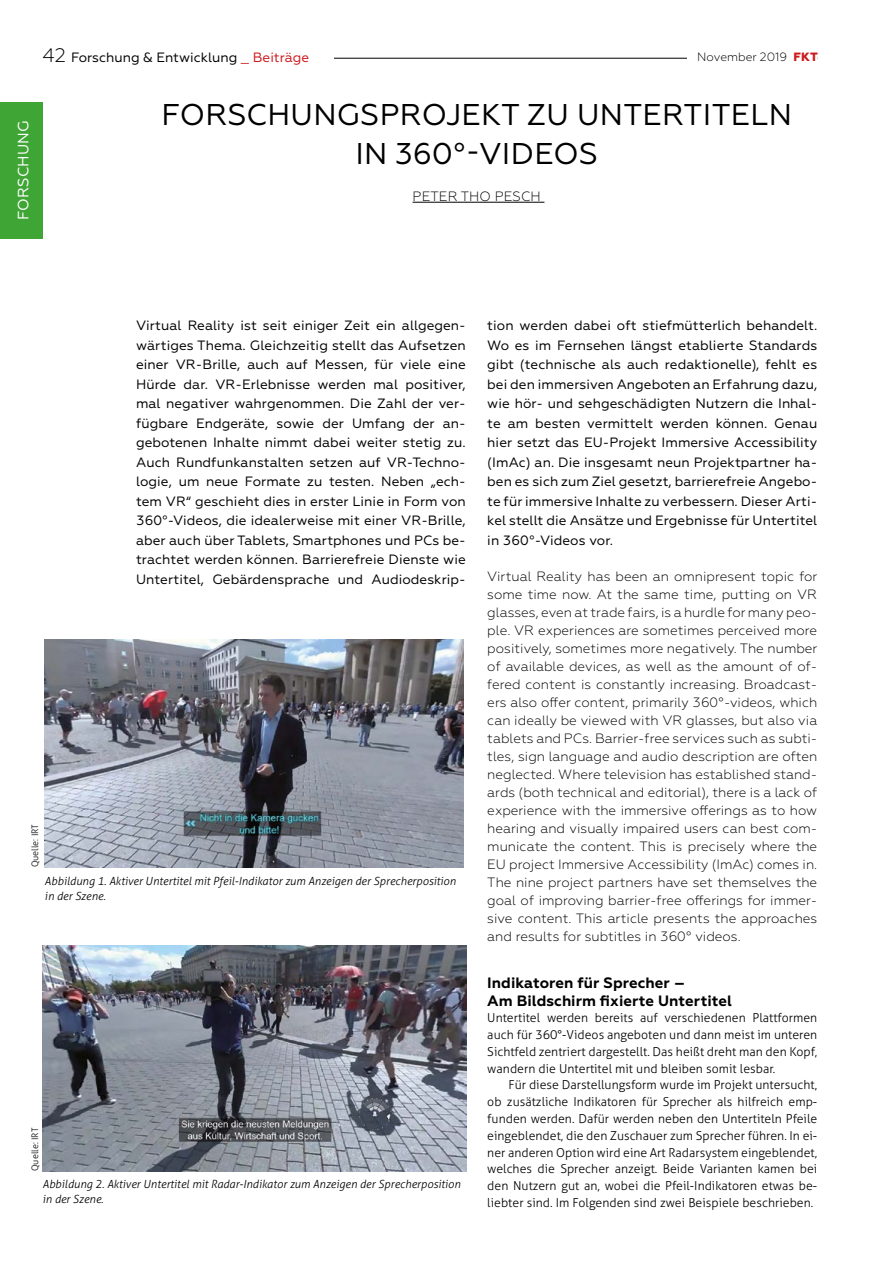
<style>
.page{position:relative;width:893px;height:1263px;background:#fff}
.page>*{position:absolute;margin:0;border:0;box-sizing:border-box;transform-origin:0 0}
._01_Headline_FORSCHU{font:30px/39px "Geometria";letter-spacing:.01em;color:#000;text-align:center}
._02_Forschung_ZWÜ_01{font:700 15px/18px "Geometria";letter-spacing:.005em;color:#000}
.t1{font:15px "Geometria";letter-spacing:.01em;color:#fff}
._01_VORSPANN_deutsch{font:13.5px/19.5px "Geometria";letter-spacing:.005em;color:#000;text-align:justify}
._01_VORSPANN_englisc{font:300 13.5px/18px "Geometria";color:#000;text-align:justify}
._01_Autorenzeile{font:300 13.5px "Geometria";letter-spacing:.01em;color:#000}
._02_F_E_Fließtext_Ei{font:300 12.3px/16.8px "Aller";letter-spacing:.005em;color:#000;text-align:justify}
._02_F_E_Fließtext{font:300 12.3px/16.8px "Aller";letter-spacing:.005em;color:#000;text-align:justify}
.t2{font:300 12px "Geometria";color:#000}
._03_Bildunterschrift{font:italic 300 11.25px/15.8px "Aller";letter-spacing:.005em;color:#000}
._03_Credits_Quelle{font:300 9px "Aller";letter-spacing:.005em;color:#000}
.s1{font-weight:300;font-size:19.5px}
.s2{color:#cd171a}
.s3{font-weight:800;color:#cd171a}
</style>
<div class="page">
<hr style="left:136px;top:58px;width:681px;height:1px;background:#000">
<div style="left:43px;top:47px;width:291px;height:36px;background:#fff"></div>
<div style="left:688px;top:52px;width:129px;height:17px;background:#fff"></div>
<div style="left:0;top:102px;width:43px;height:136px;background:#3fa535"></div>
<hr style="left:413px;top:202px;width:131px;height:1px;background:#000">
<img style="left:45px;top:640px;width:418px;height:227px">
<img style="left:43px;top:946px;width:423px;height:225px">
<p class="_01_VORSPANN_deutsch" style="left:43px;top:47px;width:268px"><span class="s1">42</span> Forschung &amp; Entwicklung <span class="s2">_ Beiträge</span></p>
<p class="t2" style="left:697px;top:50px;width:122px">November 2019 <span class="s3">FKT</span></p>
<p class="t1" style="left:15px;top:220px;width:101px;rotate:-90deg">FORSCHUNG</p>
<p class="_01_Headline_FORSCHU" style="left:161px;top:95px;width:632px">FORSCHUNGSPROJEKT ZU UNTERTITELN<br>IN 360°-VIDEOS</p>
<p class="_01_Autorenzeile" style="left:413px;top:188px;width:130px">PETER THO PESCH</p>
<p class="_03_Credits_Quelle" style="left:30px;top:867px;width:45px;rotate:-90deg">Quelle: IRT</p>
<p class="_01_VORSPANN_deutsch" style="left:136px;top:316px;width:331px">Virtual Reality ist seit einiger Zeit ein allgegen&shy;wärtiges Thema. Gleichzeitig stellt das Aufsetzen einer VR-Brille, auch auf Messen, für viele eine Hürde dar. VR-Erlebnisse werden mal positiver, mal negativer wahrgenommen. Die Zahl der ver&shy;fügbare Endgeräte, sowie der Umfang der an&shy;gebotenen Inhalte nimmt dabei weiter stetig zu.<br>Auch Rundfunkanstalten setzen auf VR-Techno&shy;logie, um neue Formate zu testen. Neben „ech&shy;tem VR“ geschieht dies in erster Linie in Form von 360°-Videos, die idealerweise mit einer VR-Brille, aber auch über Tablets, Smartphones und PCs be&shy;trachtet werden können. Barrierefreie Dienste wie Untertitel, Gebärdensprache und Audiodeskrip-</p>
<p class="_03_Bildunterschrift" style="left:45px;top:873px;width:413px">Abbildung 1. Aktiver Untertitel mit Pfeil-Indikator zum Anzeigen der Sprecherposition in der Szene.</p>
<p class="_03_Credits_Quelle" style="left:30px;top:1171px;width:45px;rotate:-90deg">Quelle: IRT</p>
<p class="_03_Bildunterschrift" style="left:43px;top:1176px;width:420px">Abbildung 2. Aktiver Untertitel mit Radar-Indikator zum Anzeigen der Sprecherposition in der Szene.</p>
<p class="_01_VORSPANN_deutsch" style="left:487px;top:316px;width:331px">tion werden dabei oft stiefmütterlich behandelt.<br>Wo es im Fernsehen längst etablierte Standards gibt (technische als auch redaktionelle), fehlt es bei den immersiven Angeboten an Erfahrung dazu, wie hör- und sehgeschädigten Nutzern die Inhal&shy;te am besten vermittelt werden können. Genau hier setzt das EU-Projekt Immersive Accessibility (ImAc) an. Die insgesamt neun Projektpartner ha&shy;ben es sich zum Ziel gesetzt, barrierefreie Angebo&shy;te für immersive Inhalte zu verbessern. Dieser Arti&shy;kel stellt die Ansätze und Ergebnisse für Untertitel in 360°-Videos vor.</p>
<p class="_01_VORSPANN_englisc" style="left:487px;top:567px;width:331px">Virtual Reality has been an omnipresent topic for some time now. At the same time, putting on VR glasses, even at trade fairs, is a hurdle for many peo&shy;ple. VR experiences are sometimes perceived more positively, sometimes more negatively. The number of available devices, as well as the amount of of&shy;fered content is constantly increasing. Broadcast&shy;ers also offer content, primarily 360°-videos, which can ideally be viewed with VR glasses, but also via tablets and PCs. Barrier-free services such as subti&shy;tles, sign language and audio description are often neglected. Where television has established stand&shy;ards (both technical and editorial), there is a lack of experience with the immersive offerings as to how hearing and visually impaired users can best com&shy;municate the content. This is precisely where the EU project Immersive Accessibility (ImAc) comes in.<br>The nine project partners have set themselves the goal of improving barrier-free offerings for immer&shy;sive content. This article presents the approaches and results for subtitles in 360° videos.</p>
<p class="_02_Forschung_ZWÜ_01" style="left:487px;top:973px;width:246px">Indikatoren für Sprecher –<br>Am Bildschirm fixierte Untertitel</p>
<p class="_02_F_E_Fließtext" style="left:487px;top:1009px;width:331px">Untertitel werden bereits auf verschiedenen Plattformen auch für 360°-Videos angeboten und dann meist im unteren Sichtfeld zentriert dargestellt. Das heißt dreht man den Kopf, wandern die Untertitel mit und bleiben somit lesbar.</p>
<p class="_02_F_E_Fließtext_Ei" style="left:487px;top:1076px;width:331px;text-indent:21px">Für diese Darstellungsform wurde im Projekt untersucht, ob zusätzliche Indikatoren für Sprecher als hilfreich emp&shy;funden werden. Dafür werden neben den Untertiteln Pfeile eingeblendet, die den Zuschauer zum Sprecher führen. In ei&shy;ner anderen Option wird eine Art Radarsystem eingeblendet, welches die Sprecher anzeigt. Beide Varianten kamen bei den Nutzern gut an, wobei die Pfeil-Indikatoren etwas be&shy;liebter sind. Im Folgenden sind zwei Beispiele beschrieben.</p>
</div>
